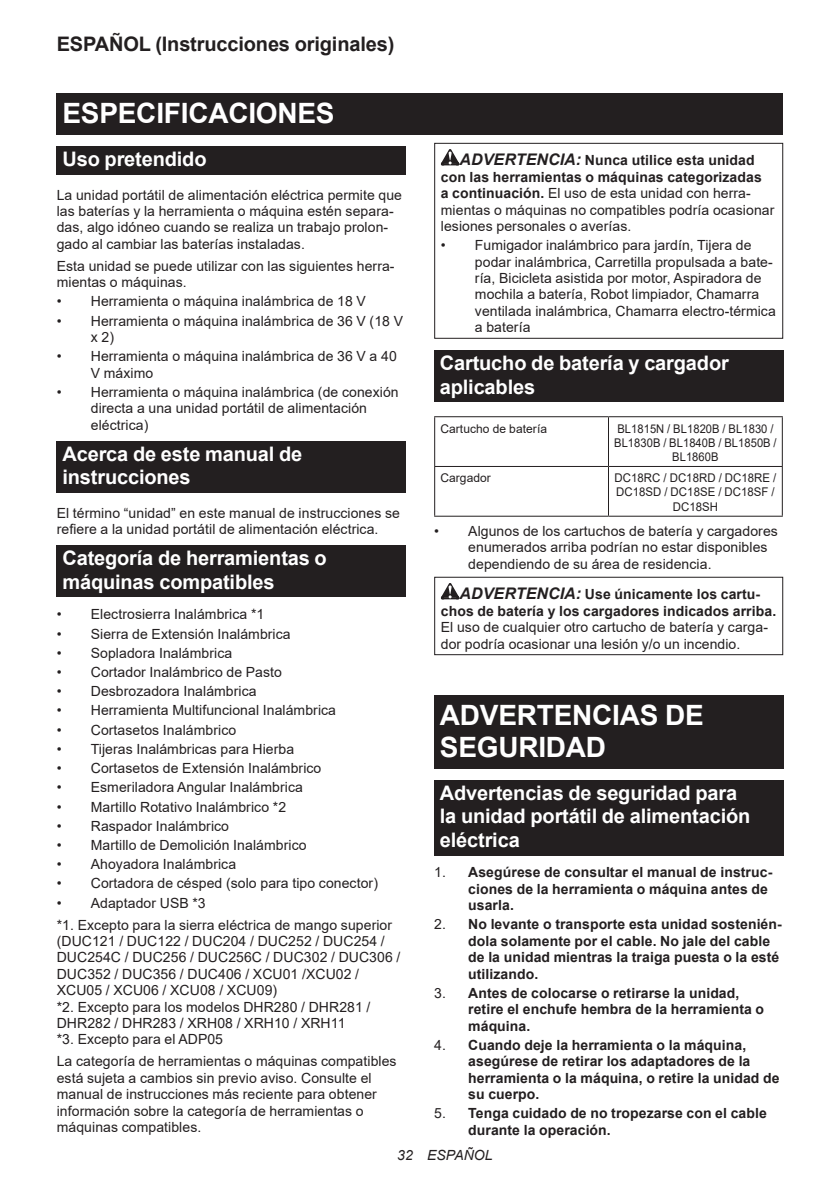
<style>
.page{position:relative;width:840px;height:1191px;background:#fff}
.page>*{position:absolute;margin:0;border:0;box-sizing:border-box;transform-origin:0 0}
.t1{font:700 28px/32.8px "Arial";letter-spacing:-.01em;color:#fff}
.t2{font:700 20px/23.4px "Arial";letter-spacing:-.01em;color:#fff}
.t3{font:700 20px "Arial";letter-spacing:-.01em;color:#231f20}
.t4{font:14px/16.4px "Arial";letter-spacing:.005em;color:#231f20}
.t5{font:700 14px/16.4px "Arial";letter-spacing:.005em;color:#231f20}
.t6{font:italic 14px "Arial";letter-spacing:.005em;color:#231f20}
.t7{font:12px/14px "Arial";letter-spacing:.005em;color:#231f20;text-align:center;scale:.93 1}
.t8{font:12px/14px "Arial";letter-spacing:.005em;color:#231f20;text-align:center;scale:.95 1}
.t9{font:12px "Arial";letter-spacing:.005em;color:#231f20}
.s1{font-weight:700;font-style:italic;font-size:16px}
.s2{font-weight:700}
.s3{font-style:italic;font-size:16px}
.s4{font-weight:400}
</style>
<div class="page">
<div style="left:57px;top:94px;width:725px;height:41px;background:#231f20"></div>
<div style="left:57px;top:146px;width:348px;height:29px;background:#231f20"></div>
<div style="left:57px;top:441px;width:348px;height:52px;background:#231f20"></div>
<div style="left:57px;top:545px;width:348px;height:52px;background:#231f20"></div>
<svg style="left:440px;top:149px;width:19px;height:16px"></svg>
<div style="left:434px;top:143px;width:348px;height:196px;border:1px solid #231f20"></div>
<div style="left:434px;top:350px;width:348px;height:52px;background:#231f20"></div>
<hr style="left:434px;top:416px;width:174px;height:1px;background:#231f20">
<hr style="left:434px;top:417px;width:1px;height:49px;background:#231f20">
<hr style="left:608px;top:416px;width:174px;height:1px;background:#231f20">
<hr style="left:607px;top:417px;width:1px;height:49px;background:#231f20">
<hr style="left:781px;top:417px;width:1px;height:49px;background:#231f20">
<hr style="left:434px;top:466px;width:174px;height:1px;background:#231f20">
<hr style="left:434px;top:467px;width:1px;height:49px;background:#231f20">
<hr style="left:608px;top:466px;width:174px;height:1px;background:#231f20">
<hr style="left:607px;top:467px;width:1px;height:49px;background:#231f20">
<hr style="left:781px;top:467px;width:1px;height:49px;background:#231f20">
<hr style="left:434px;top:516px;width:174px;height:1px;background:#231f20">
<hr style="left:608px;top:516px;width:174px;height:1px;background:#231f20">
<svg style="left:440px;top:583px;width:19px;height:16px"></svg>
<div style="left:434px;top:577px;width:348px;height:78px;border:1px solid #231f20"></div>
<div style="left:434px;top:695px;width:348px;height:73px;background:#231f20"></div>
<div style="left:434px;top:780px;width:348px;height:75px;background:#231f20"></div>
<h2 class="t3" style="left:57px;top:30px;width:339px">ESPAÑOL (Instrucciones originales)</h2>
<h1 class="t1" style="left:62px;top:97px;width:273px">ESPECIFICACIONES</h1>
<h2 class="t2" style="left:62px;top:148px;width:145px">Uso pretendido</h2>
<p class="t4" style="left:57px;top:186px;width:346px">La unidad portátil de alimentación eléctrica permite que las baterías y la herramienta o máquina estén separa&shy;das, algo idóneo cuando se realiza un trabajo prolon&shy;gado al cambiar las baterías instaladas.</p>
<p class="t4" style="left:57px;top:257px;width:339px">Esta unidad se puede utilizar con las siguientes herra&shy;mientas o máquinas.</p>
<p class="t4" style="left:57px;top:293px;width:310px">• Herramienta o máquina inalámbrica de 18 V</p>
<p class="t4" style="left:91px;top:312px;width:313px;text-indent:-34px">• Herramienta o máquina inalámbrica de 36 V (18 V x 2)</p>
<p class="t4" style="left:91px;top:348px;width:307px;text-indent:-34px">• Herramienta o máquina inalámbrica de 36 V a 40<br>V máximo</p>
<p class="t4" style="left:91px;top:383px;width:309px;text-indent:-34px">• Herramienta o máquina inalámbrica (de conexión directa a una unidad portátil de alimentación eléctrica)</p>
<h2 class="t2" style="left:62px;top:442px;width:241px">Acerca de este manual de instrucciones</h2>
<p class="t4" style="left:57px;top:504px;width:344px">El término “unidad” en este manual de instrucciones se refiere a la unidad portátil de alimentación eléctrica.</p>
<h2 class="t2" style="left:62px;top:547px;width:266px">Categoría de herramientas o máquinas compatibles</h2>
<p class="t4" style="left:57px;top:606px;width:209px">• Electrosierra Inalámbrica *1</p>
<p class="t4" style="left:57px;top:625px;width:235px">• Sierra de Extensión Inalámbrica</p>
<p class="t4" style="left:57px;top:644px;width:177px">• Sopladora Inalámbrica</p>
<p class="t4" style="left:57px;top:664px;width:227px">• Cortador Inalámbrico de Pasto</p>
<p class="t4" style="left:57px;top:683px;width:201px">• Desbrozadora Inalámbrica</p>
<p class="t4" style="left:57px;top:702px;width:281px">• Herramienta Multifuncional Inalámbrica</p>
<p class="t4" style="left:57px;top:721px;width:181px">• Cortasetos Inalámbrico</p>
<p class="t4" style="left:57px;top:740px;width:239px">• Tijeras Inalámbricas para Hierba</p>
<p class="t4" style="left:57px;top:760px;width:266px">• Cortasetos de Extensión Inalámbrico</p>
<p class="t4" style="left:57px;top:779px;width:247px">• Esmeriladora Angular Inalámbrica</p>
<p class="t4" style="left:57px;top:798px;width:231px">• Martillo Rotativo Inalámbrico *2</p>
<p class="t4" style="left:57px;top:817px;width:174px">• Raspador Inalámbrico</p>
<p class="t4" style="left:57px;top:836px;width:251px">• Martillo de Demolición Inalámbrico</p>
<p class="t4" style="left:57px;top:856px;width:181px">• Ahoyadora Inalámbrica</p>
<p class="t4" style="left:57px;top:875px;width:322px">• Cortadora de césped (solo para tipo conector)</p>
<p class="t4" style="left:57px;top:891px;width:337px;line-height:22px">• Adaptador USB *3<br>*1. Excepto para la sierra eléctrica de mango superior</p>
<p class="t4" style="left:57px;top:933px;width:345px">(DUC121 / DUC122 / DUC204 / DUC252 / DUC254 / DUC254C / DUC256 / DUC256C / DUC302 / DUC306 / DUC352 / DUC356 / DUC406 / XCU01 /XCU02 / XCU05 / XCU06 / XCU08 / XCU09)<br>*2. Excepto para los modelos DHR280 / DHR281 / DHR282 / DHR283 / XRH08 / XRH10 / XRH11<br>*3. Excepto para el ADP05</p>
<p class="t4" style="left:57px;top:1053px;width:341px">La categoría de herramientas o máquinas compatibles está sujeta a cambios sin previo aviso. Consulte el manual de instrucciones más reciente para obtener información sobre la categoría de herramientas o máquinas compatibles.</p>
<p class="t4" style="left:440px;top:152px;width:335px;text-indent:19px"><span class="s1">ADVERTENCIA:</span> <span class="s2">Nunca utilice esta unidad con las herramientas o máquinas categorizadas<br>a continuación.</span> El uso de esta unidad con herra&shy;mientas o máquinas no compatibles podría ocasionar lesiones personales o averías.</p>
<p class="t4" style="left:474px;top:237px;width:302px;text-indent:-34px">• Fumigador inalámbrico para jardín, Tijera de podar inalámbrica, Carretilla propulsada a bate&shy;ría, Bicicleta asistida por motor, Aspiradora de mochila a batería, Robot limpiador, Chamarra ventilada inalámbrica, Chamarra electro-térmica a batería</p>
<h2 class="t2" style="left:439px;top:352px;width:290px">Cartucho de batería y cargador aplicables</h2>
<p class="t9" style="left:440px;top:420px;width:108px">Cartucho de batería</p>
<p class="t7" style="left:613px;top:421px;width:176px">BL1815N / BL1820B / BL1830 /<br>BL1830B / BL1840B / BL1850B /<br>BL1860B</p>
<p class="t9" style="left:440px;top:470px;width:52px">Cargador</p>
<p class="t8" style="left:614px;top:471px;width:172px">DC18RC / DC18RD / DC18RE /<br>DC18SD / DC18SE / DC18SF /<br>DC18SH</p>
<p class="t4" style="left:468px;top:523px;width:311px;text-indent:-34px">• Algunos de los cartuchos de batería y cargadores enumerados arriba podrían no estar disponibles dependiendo de su área de residencia.</p>
<p class="t5" style="left:440px;top:586px;width:337px;text-align:center"><span class="s3">ADVERTENCIA:</span> Use únicamente los cartu&shy;chos de batería y los cargadores indicados arriba.</p>
<p class="t4" style="left:440px;top:619px;width:328px">El uso de cualquier otro cartucho de batería y carga&shy;dor podría ocasionar una lesión y/o un incendio.</p>
<h1 class="t1" style="left:439px;top:698px;width:265px">ADVERTENCIAS DE<br>SEGURIDAD</h1>
<h2 class="t2" style="left:439px;top:781px;width:312px">Advertencias de seguridad para la unidad portátil de alimentación eléctrica</h2>
<p class="t5" style="left:468px;top:864px;width:305px;text-indent:-34px"><span class="s4">1.</span> Asegúrese de consultar el manual de instruc&shy;ciones de la herramienta o máquina antes de usarla.</p>
<p class="t5" style="left:468px;top:916px;width:315px;text-indent:-34px"><span class="s4">2.</span> No levante o transporte esta unidad sostenién&shy;dola solamente por el cable. No jale del cable de la unidad mientras la traiga puesta o la esté utilizando.</p>
<p class="t5" style="left:468px;top:984px;width:297px;text-indent:-34px"><span class="s4">3.</span> Antes de colocarse o retirarse la unidad, retire el enchufe hembra de la herramienta o máquina.</p>
<p class="t5" style="left:468px;top:1036px;width:312px;text-indent:-34px"><span class="s4">4.</span> Cuando deje la herramienta o la máquina, asegúrese de retirar los adaptadores de la herramienta o la máquina, o retire la unidad de su cuerpo.</p>
<p class="t5" style="left:468px;top:1105px;width:300px;text-indent:-34px"><span class="s4">5.</span> Tenga cuidado de no tropezarse con el cable durante la operación.</p>
<p class="t6" style="left:397px;top:1146px;width:97px">32 ESPAÑOL</p>
</div>
